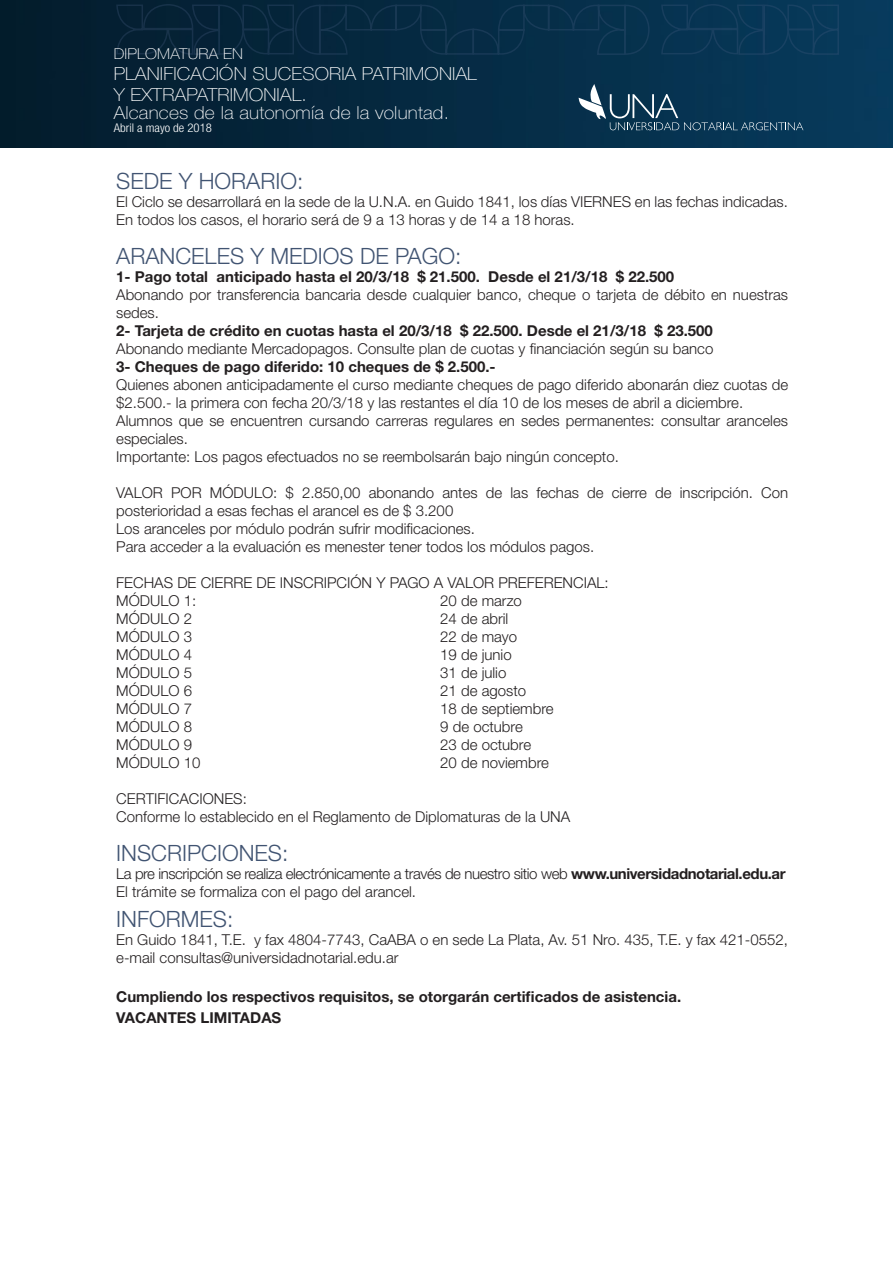
<style>
.page{position:relative;width:893px;height:1263px;background:#fff}
.page>*{position:absolute;margin:0;border:0;box-sizing:border-box;transform-origin:0 0}
.t1{font:300 22.5px "Helvetica Neue";color:#415472}
.t2{font:100 18px/21px "Helvetica Neue";letter-spacing:.01em;color:#fff;scale:1.07 1}
.t3{font:300 15px/18px "Helvetica Neue";color:#231f20}
.t4{font:700 15px "Helvetica Neue";color:#231f20}
.t5{font:300 15px "Helvetica Neue";letter-spacing:-.025em;color:#231f20}
.t6{font:100 15px "Helvetica Neue";letter-spacing:.01em;color:#fff;scale:1.07 1}
.t7{font:300 condensed 12px "Helvetica Neue";color:#fff;scale:1.07 1}
.s1{font-weight:700}
</style>
<div class="page">
<img style="left:0;top:0;width:893px;height:147px">
<svg style="left:115px;top:3px;width:535px;height:53px;background:#072a41"></svg>
<svg style="left:660px;top:3px;width:180px;height:53px;background:#093756"></svg>
<svg style="left:579px;top:84px;width:224px;height:46px;background:#1d4661"></svg>
<p class="t6" style="left:114px;top:45px;width:122px">DIPLOMATURA EN</p>
<p class="t2" style="left:114px;top:63px;width:341px">PLANIFICACIÓN SUCESORIA PATRIMONIAL<br>Y EXTRAPATRIMONIAL.</p>
<p class="t2" style="left:114px;top:102px;width:315px">Alcances de la autonomía de la voluntad.</p>
<p class="t7" style="left:114px;top:121px;width:93px">Abril a mayo de 2018</p>
<p class="t1" style="left:116px;top:167px;width:189px">SEDE Y HORARIO:</p>
<p class="t3" style="left:116px;top:193px;width:673px">El Ciclo se desarrollará en la sede de la U.N.A. en Guido 1841, los días VIERNES en las fechas indicadas.<br>En todos los casos, el horario será de 9 a 13 horas y de 14 a 18 horas.</p>
<p class="t1" style="left:116px;top:242px;width:347px">ARANCELES Y MEDIOS DE PAGO:</p>
<p class="t4" style="left:116px;top:268px;width:559px">1- Pago total anticipado hasta el 20/3/18 $ 21.500. Desde el 21/3/18 $ 22.500</p>
<p class="t3" style="left:116px;top:286px;width:673px">Abonando por transferencia bancaria desde cualquier banco, cheque o tarjeta de débito en nuestras sedes.</p>
<p class="t4" style="left:116px;top:322px;width:598px">2- Tarjeta de crédito en cuotas hasta el 20/3/18 $ 22.500. Desde el 21/3/18 $ 23.500</p>
<p class="t3" style="left:116px;top:340px;width:599px">Abonando mediante Mercadopagos. Consulte plan de cuotas y financiación según su banco</p>
<p class="t4" style="left:116px;top:358px;width:381px">3- Cheques de pago diferido: 10 cheques de $ 2.500.-</p>
<p class="t3" style="left:116px;top:376px;width:673px">Quienes abonen anticipadamente el curso mediante cheques de pago diferido abonarán diez cuotas de $2.500.- la primera con fecha 20/3/18 y las restantes el día 10 de los meses de abril a diciembre.</p>
<p class="t3" style="left:116px;top:412px;width:673px">Alumnos que se encuentren cursando carreras regulares en sedes permanentes: consultar aranceles especiales.</p>
<p class="t3" style="left:116px;top:448px;width:504px">Importante: Los pagos efectuados no se reembolsarán bajo ningún concepto.</p>
<p class="t3" style="left:116px;top:484px;width:673px">VALOR POR MÓDULO: $ 2.850,00 abonando antes de las fechas de cierre de inscripción. Con posterioridad a esas fechas el arancel es de $ 3.200</p>
<p class="t3" style="left:116px;top:520px;width:360px">Los aranceles por módulo podrán sufrir modificaciones.</p>
<p class="t3" style="left:116px;top:538px;width:479px">Para acceder a la evaluación es menester tener todos los módulos pagos.</p>
<p class="t3" style="left:116px;top:574px;width:494px">FECHAS DE CIERRE DE INSCRIPCIÓN Y PAGO A VALOR PREFERENCIAL:</p>
<p class="t3" style="left:116px;top:592px;width:82px">MÓDULO 1:</p>
<p class="t3" style="left:440px;top:592px;width:83px">20 de marzo</p>
<p class="t3" style="left:116px;top:610px;width:77px">MÓDULO 2</p>
<p class="t3" style="left:440px;top:610px;width:70px">24 de abril</p>
<p class="t3" style="left:116px;top:628px;width:77px">MÓDULO 3</p>
<p class="t3" style="left:440px;top:628px;width:78px">22 de mayo</p>
<p class="t3" style="left:116px;top:646px;width:77px">MÓDULO 4</p>
<p class="t3" style="left:440px;top:646px;width:73px">19 de junio</p>
<p class="t3" style="left:116px;top:664px;width:77px">MÓDULO 5</p>
<p class="t3" style="left:440px;top:664px;width:68px">31 de julio</p>
<p class="t3" style="left:116px;top:682px;width:77px">MÓDULO 6</p>
<p class="t3" style="left:440px;top:682px;width:87px">21 de agosto</p>
<p class="t3" style="left:116px;top:700px;width:77px">MÓDULO 7</p>
<p class="t3" style="left:440px;top:700px;width:115px">18 de septiembre</p>
<p class="t3" style="left:116px;top:718px;width:77px">MÓDULO 8</p>
<p class="t3" style="left:440px;top:718px;width:84px">9 de octubre</p>
<p class="t3" style="left:116px;top:736px;width:77px">MÓDULO 9</p>
<p class="t3" style="left:440px;top:736px;width:92px">23 de octubre</p>
<p class="t3" style="left:116px;top:754px;width:86px">MÓDULO 10</p>
<p class="t3" style="left:440px;top:754px;width:110px">20 de noviembre</p>
<p class="t3" style="left:116px;top:790px;width:132px">CERTIFICACIONES:</p>
<p class="t3" style="left:116px;top:808px;width:456px">Conforme lo establecido en el Reglamento de Diplomaturas de la UNA</p>
<p class="t1" style="left:116px;top:839px;width:174px">INSCRIPCIONES:</p>
<p class="t5" style="left:116px;top:865px;width:671px">La pre inscripción se realiza electrónicamente a través de nuestro sitio web <span class="s1">www.universidadnotarial.edu.ar</span></p>
<p class="t3" style="left:116px;top:883px;width:301px">El trámite se formaliza con el pago del arancel.</p>
<p class="t1" style="left:116px;top:905px;width:119px">INFORMES:</p>
<p class="t3" style="left:116px;top:931px;width:673px">En Guido 1841, T.E. y fax 4804-7743, CaABA o en sede La Plata, Av. 51 Nro. 435, T.E. y fax 421-0552, e-mail consultas@universidadnotarial.edu.ar</p>
<p class="t4" style="left:116px;top:988px;width:566px">Cumpliendo los respectivos requisitos, se otorgarán certificados de asistencia.</p>
<p class="t4" style="left:116px;top:1009px;width:167px">VACANTES LIMITADAS</p>
</div>
